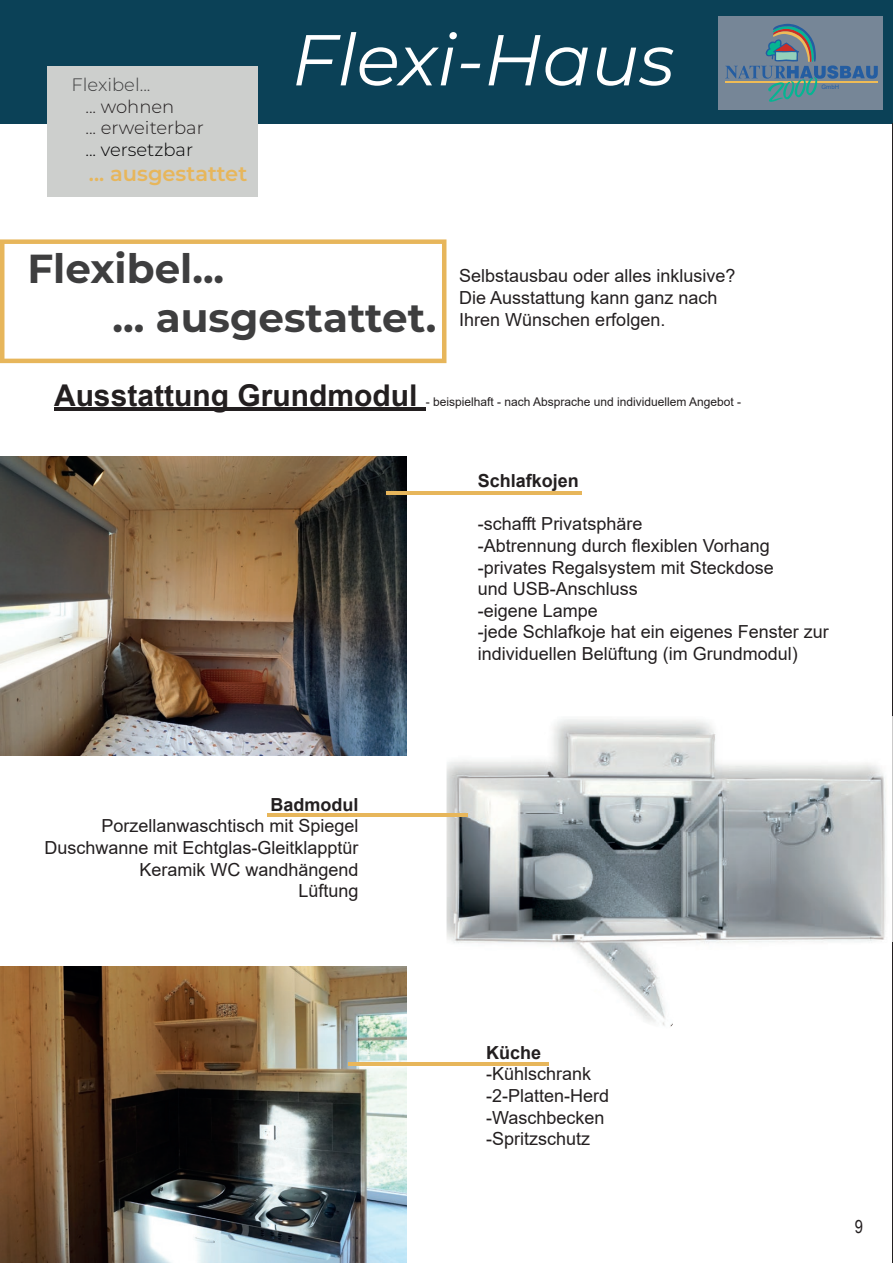
<style>
.page{position:relative;width:893px;height:1263px;background:#fff}
.page>*{position:absolute;margin:0;border:0;box-sizing:border-box;transform-origin:0 0}
.t1{font:italic 71.85px "Montserrat";color:#fff}
.t2{font:700 40.5px/48.6px "Montserrat";color:#3e3e3f}
.t3{font:700 30px "Arial";color:#231f20}
.t4{font:600 21px "Montserrat";color:#e7b65b}
.t5{font:18px/21.6px "Arial";color:#231f20}
.t6{font:700 18px "Arial";color:#231f20}
.t7{font:300 18px/21.6px "Montserrat";color:#231f20}
.t8{font:300 18px "Montserrat";color:#000001}
.t9{font:300 18px "Montserrat";color:#3e3e3f}
.t10{font:18px "Arial Narrow";color:#231f20}
.t11{font:12px "Arial";color:#231f20}
.t12{font:6px "Arial";color:#245da1}
</style>
<div class="page">
<div style="left:0;top:0;width:893px;height:123px;background:#0b4157"></div>
<div style="left:47px;top:66px;width:211px;height:131px;background:#cdcfcd"></div>
<div style="left:719px;top:16px;width:164px;height:94px;background:#768697"></div>
<svg style="left:725px;top:24px;width:153px;height:78px"></svg>
<hr style="left:892px;top:123px;width:1px;height:1140px;background:#231f20">
<svg style="left:0;top:239px;width:446px;height:124px"></svg>
<img style="left:0;top:457px;width:406px;height:298px">
<img style="left:446px;top:719px;width:440px;height:308px">
<img style="left:892px;top:716px;width:1px;height:226px">
<img style="left:0;top:967px;width:406px;height:296px">
<hr style="left:54px;top:408px;width:372px;height:3px;background:#231f20">
<hr style="left:387px;top:491px;width:195px;height:3px;background:#e7b65b">
<hr style="left:267px;top:814px;width:201px;height:3px;background:#e7b65b">
<hr style="left:348px;top:1063px;width:201px;height:3px;background:#e7b65b">
<p class="t9" style="left:72px;top:72px;width:80px">Flexibel...</p>
<p class="t7" style="left:85px;top:95px;width:120px">... wohnen<br>... erweiterbar</p>
<p class="t8" style="left:85px;top:137px;width:109px">... versetzbar</p>
<p class="t4" style="left:89px;top:159px;width:160px">... ausgestattet</p>
<h1 class="t1" style="left:292px;top:11px;width:384px">Flexi-Haus</h1>
<h2 class="t2" style="left:112px;top:242px;width:325px;text-indent:-85px">Flexibel...<br>... ausgestattet.</h2>
<p class="t5" style="left:459px;top:265px;width:278px">Selbstausbau oder alles inklusive?<br>Die Ausstattung kann ganz nach<br>Ihren Wünschen erfolgen.</p>
<h3 class="t3" style="left:54px;top:375px;width:365px">Ausstattung Grundmodul</h3>
<p class="t11" style="left:426px;top:394px;width:317px">- beispielhaft - nach Absprache und individuellem Angebot -</p>
<p class="t12" style="left:821px;top:83px;width:19px">GmbH</p>
<p class="t6" style="left:271px;top:792px;width:90px">Badmodul</p>
<p class="t5" style="left:44px;top:815px;width:316px;text-align:right">Porzellanwaschtisch mit Spiegel<br>Duschwanne mit Echtglas-Gleitklapptür<br>Keramik WC wandhängend<br>Lüftung</p>
<p class="t6" style="left:478px;top:468px;width:103px">Schlafkojen</p>
<p class="t5" style="left:478px;top:513px;width:353px">-schafft Privatsphäre<br>-Abtrennung durch flexiblen Vorhang -privates Regalsystem mit Steckdose<br>und USB-Anschluss<br>-eigene Lampe<br>-jede Schlafkoje hat ein eigenes Fenster zur individuellen Belüftung (im Grundmodul)</p>
<p class="t6" style="left:486px;top:1040px;width:57px">Küche</p>
<p class="t5" style="left:486px;top:1063px;width:125px">-Kühlschrank -2-Platten-Herd -Waschbecken -Spritzschutz</p>
<p class="t10" style="left:855px;top:1213px;width:10px">9</p>
</div>
